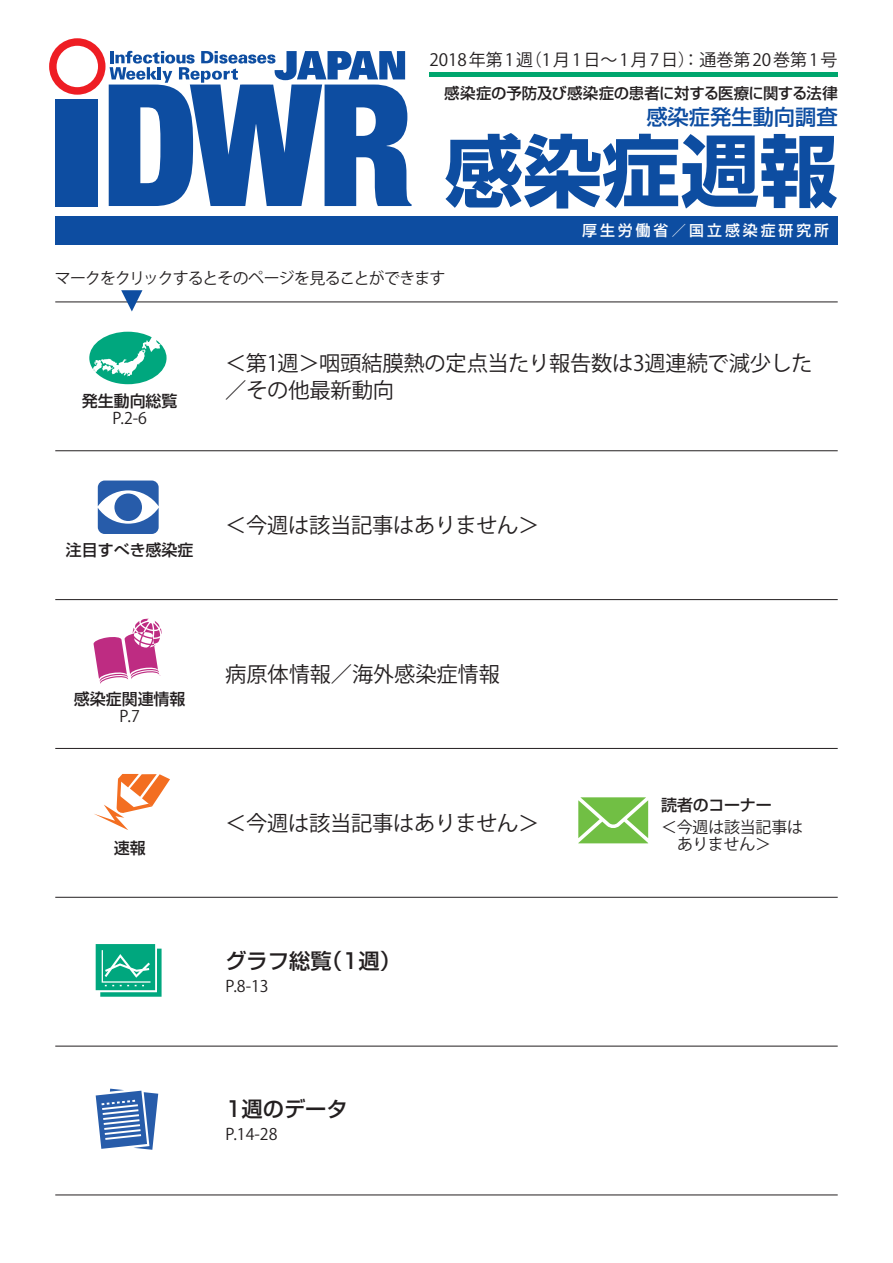
<style>
.page{position:relative;width:893px;height:1263px;background:#fff}
.page>*{position:absolute;margin:0;border:0;box-sizing:border-box;transform-origin:0 0}
.t1{font:700 78.6px "Shin Go Pro";color:#0d4da1}
.t2{font:21.3px "Koz Go Pro";letter-spacing:-.01em;color:#231f20}
.t3{font:500 21.3px "Shin Go Pro";color:#231f20}
.t4{font:500 21.3px "Shin Go Pro";color:#0d4da1}
.t5{font:16.95px "Koz Go Pro";letter-spacing:.115em;color:#231f20}
.t6{font:15.9px "Koz Go Pro";letter-spacing:-.04em;color:#231f20}
.t7{font:500 15.9px "Shin Go Pro";color:#231f20}
.t8{font:15.9px/17px "Koz Go Pro";letter-spacing:-.015em;color:#231f20}
.t9{font:500 15.45px "Shin Go Pro";letter-spacing:-.025em;color:#231f20}
.t10{font:500 14.85px "Shin Go Pro";letter-spacing:.2em;color:#fff}
</style>
<div class="page">
<svg style="left:49px;top:38px;width:363px;height:168px"></svg>
<div style="left:55px;top:216px;width:783px;height:28px;background:#0d4da1"></div>
<div style="left:429px;top:72px;width:409px;height:5px;background:#00a66e"></div>
<hr style="left:55px;top:301px;width:783px;height:1px;background:#231f20">
<hr style="left:55px;top:450px;width:783px;height:1px;background:#231f20">
<hr style="left:55px;top:599px;width:783px;height:1px;background:#231f20">
<hr style="left:55px;top:748px;width:783px;height:1px;background:#231f20">
<hr style="left:55px;top:897px;width:783px;height:1px;background:#231f20">
<hr style="left:55px;top:1046px;width:783px;height:1px;background:#231f20">
<hr style="left:55px;top:1194px;width:783px;height:1px;background:#231f20">
<svg style="left:121px;top:290px;width:21px;height:21px"></svg>
<svg style="left:89px;top:332px;width:78px;height:52px"></svg>
<svg style="left:98px;top:480px;width:61px;height:54px"></svg>
<div style="left:114px;top:493px;width:28px;height:28px;background:#275caa;border-radius:50%"></div>
<svg style="left:93px;top:618px;width:69px;height:66px"></svg>
<svg style="left:94px;top:774px;width:76px;height:56px"></svg>
<svg style="left:578px;top:797px;width:70px;height:46px;background:#8aca65"></svg>
<svg style="left:96px;top:944px;width:66px;height:53px;background:#2eb695"></svg>
<svg style="left:96px;top:1089px;width:62px;height:61px"></svg>
<p class="t5" style="left:429px;top:49px;width:410px">2018年第1週（1月1日〜1月7日）：通巻第20巻第1号</p>
<p class="t9" style="left:444px;top:80px;width:395px">感染症の予防及び感染症の患者に対する医療に関する法律</p>
<p class="t4" style="left:646px;top:99px;width:193px">感染症発生動向調査</p>
<h1 class="t1" style="left:444px;top:109px;width:395px">感染症週報</h1>
<p class="t10" style="left:582px;top:218px;width:249px">厚生労働省／国立感染症研究所</p>
<p class="t6" style="left:55px;top:268px;width:392px">マークをクリックするとそのページを見ることができます</p>
<p class="t7" style="left:82px;top:388px;width:97px">発生動向総覧</p>
<p class="t6" style="left:112px;top:408px;width:36px">P.2-6</p>
<p class="t2" style="left:225px;top:349px;width:589px">＜第1週＞咽頭結膜熱の定点当たり報告数は3週連続で減少した</p>
<p class="t2" style="left:225px;top:377px;width:170px">／その他最新動向</p>
<p class="t7" style="left:66px;top:537px;width:129px">注目すべき感染症</p>
<p class="t2" style="left:225px;top:512px;width:316px">＜今週は該当記事はありません＞</p>
<p class="t7" style="left:74px;top:686px;width:113px">感染症関連情報</p>
<p class="t6" style="left:119px;top:706px;width:22px">P.7</p>
<p class="t7" style="left:114px;top:835px;width:33px">速報</p>
<p class="t2" style="left:225px;top:660px;width:276px">病原体情報／海外感染症情報</p>
<p class="t2" style="left:225px;top:809px;width:316px">＜今週は該当記事はありません＞</p>
<p class="t3" style="left:225px;top:943px;width:177px">グラフ総覧（1週）</p>
<p class="t6" style="left:225px;top:975px;width:45px">P.8-13</p>
<p class="t7" style="left:661px;top:792px;width:112px">読者のコーナー</p>
<p class="t8" style="left:677px;top:819px;width:128px;text-indent:-16px">＜今週は該当記事はありません＞</p>
<p class="t3" style="left:225px;top:1092px;width:124px">1週のデータ</p>
<p class="t6" style="left:225px;top:1124px;width:54px">P.14-28</p>
</div>
